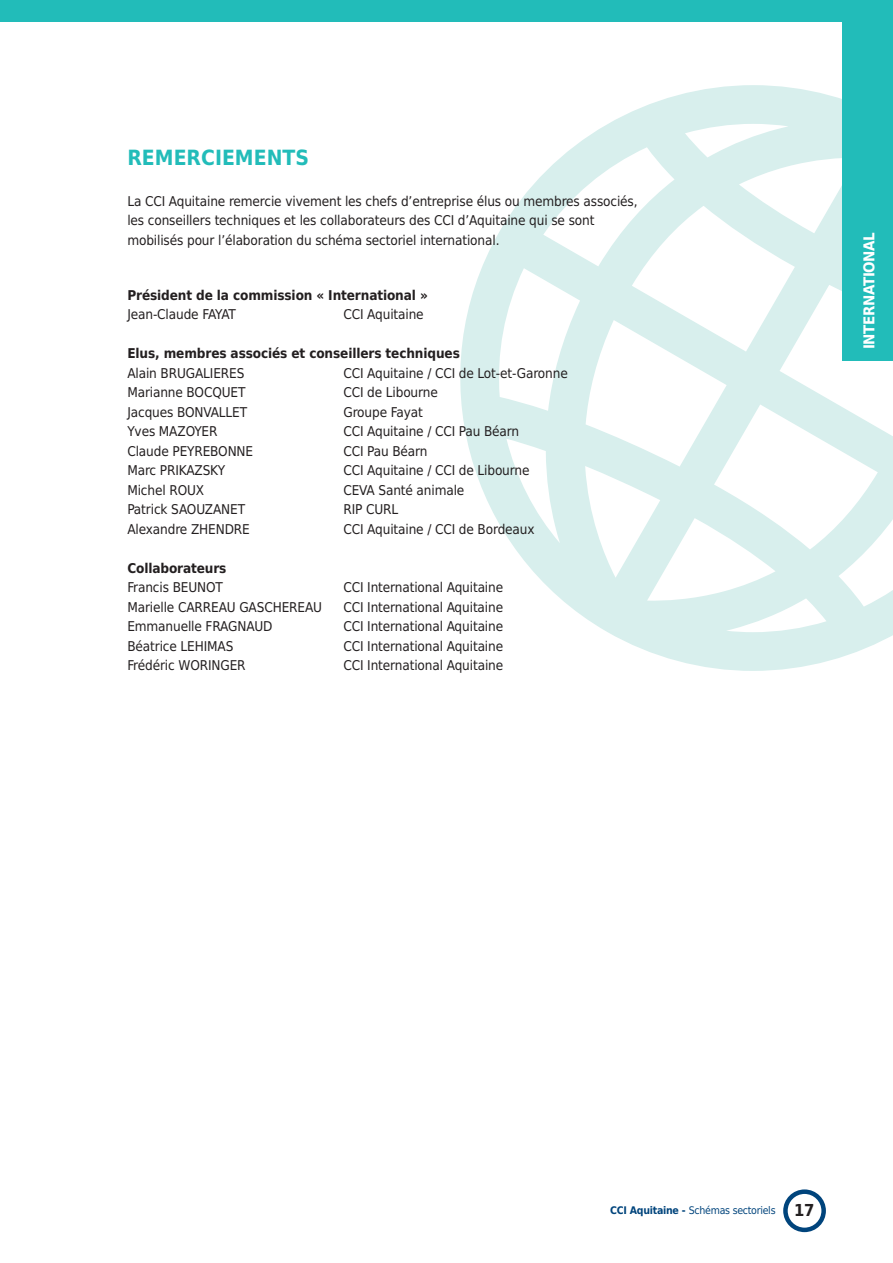
<style>
.page{position:relative;width:893px;height:1263px;background:#fff}
.page>*{position:absolute;margin:0;border:0;box-sizing:border-box;transform-origin:0 0}
.t1{font:700 21px "DejaVu Sans Condensed";color:#22bcb9}
.t2{font:700 15px "DejaVu Sans Condensed";letter-spacing:-.025em;color:#fff}
.t3{font:13.5px/19.5px "DejaVu Sans Condensed";letter-spacing:-.01em;color:#231f20}
.t4{font:700 13.5px "DejaVu Sans Condensed";letter-spacing:-.01em;color:#231f20}
.t5{font:10.5px "DejaVu Sans Condensed";letter-spacing:-.025em;color:#00447c}
.s1{font-weight:700}
.s2{font-weight:700;font-size:16.5px;color:#231f20}
</style>
<div class="page">
<svg style="left:783px;top:1189px;width:43px;height:43px"></svg>
<svg style="left:460px;top:85px;width:432px;height:586px"></svg>
<div style="left:0;top:0;width:850px;height:21px;background:#22bcb9"></div>
<div style="left:842px;top:0;width:50px;height:361px;background:#22bcb9"></div>
<h1 class="t1" style="left:127px;top:149px;width:183px">REMERCIEMENTS</h1>
<p class="t3" style="left:127px;top:192px;width:512px">La CCI Aquitaine remercie vivement les chefs d’entreprise élus ou membres associés, les conseillers techniques et les collaborateurs des CCI d’Aquitaine qui se sont mobilisés pour l’élaboration du schéma sectoriel international.</p>
<p class="t4" style="left:127px;top:289px;width:302px">Président de la commission « International »</p>
<p class="t3" style="left:127px;top:306px;width:110px">Jean-Claude FAYAT</p>
<p class="t3" style="left:343px;top:306px;width:82px">CCI Aquitaine</p>
<p class="t4" style="left:127px;top:348px;width:334px">Elus, membres associés et conseillers techniques</p>
<p class="t3" style="left:127px;top:364px;width:119px">Alain BRUGALIERES</p>
<p class="t3" style="left:343px;top:364px;width:226px">CCI Aquitaine / CCI de Lot-et-Garonne</p>
<p class="t3" style="left:127px;top:384px;width:120px">Marianne BOCQUET</p>
<p class="t3" style="left:343px;top:384px;width:96px">CCI de Libourne</p>
<p class="t3" style="left:127px;top:403px;width:121px">Jacques BONVALLET</p>
<p class="t3" style="left:343px;top:403px;width:81px">Groupe Fayat</p>
<p class="t3" style="left:127px;top:423px;width:92px">Yves MAZOYER</p>
<p class="t3" style="left:343px;top:423px;width:177px">CCI Aquitaine / CCI Pau Béarn</p>
<p class="t3" style="left:127px;top:442px;width:127px">Claude PEYREBONNE</p>
<p class="t3" style="left:343px;top:442px;width:86px">CCI Pau Béarn</p>
<p class="t3" style="left:127px;top:462px;width:99px">Marc PRIKAZSKY</p>
<p class="t3" style="left:343px;top:462px;width:188px">CCI Aquitaine / CCI de Libourne</p>
<p class="t3" style="left:127px;top:481px;width:78px">Michel ROUX</p>
<p class="t3" style="left:343px;top:481px;width:123px">CEVA Santé animale</p>
<p class="t3" style="left:127px;top:501px;width:119px">Patrick SAOUZANET</p>
<p class="t3" style="left:343px;top:501px;width:56px">RIP CURL</p>
<p class="t3" style="left:127px;top:520px;width:124px">Alexandre ZHENDRE</p>
<p class="t3" style="left:343px;top:520px;width:193px">CCI Aquitaine / CCI de Bordeaux</p>
<p class="t4" style="left:127px;top:562px;width:101px">Collaborateurs</p>
<p class="t3" style="left:127px;top:579px;width:97px">Francis BEUNOT</p>
<p class="t3" style="left:343px;top:579px;width:161px">CCI International Aquitaine</p>
<p class="t3" style="left:127px;top:598px;width:196px">Marielle CARREAU GASCHEREAU</p>
<p class="t3" style="left:343px;top:598px;width:161px">CCI International Aquitaine</p>
<p class="t3" style="left:127px;top:618px;width:147px">Emmanuelle FRAGNAUD</p>
<p class="t3" style="left:343px;top:618px;width:161px">CCI International Aquitaine</p>
<p class="t3" style="left:127px;top:637px;width:108px">Béatrice LEHIMAS</p>
<p class="t3" style="left:343px;top:637px;width:161px">CCI International Aquitaine</p>
<p class="t3" style="left:127px;top:657px;width:120px">Frédéric WORINGER</p>
<p class="t3" style="left:343px;top:657px;width:161px">CCI International Aquitaine</p>
<p class="t2" style="left:863px;top:349px;width:119px;rotate:-90deg">INTERNATIONAL</p>
<p class="t5" style="left:610px;top:1206px;width:206px"><span class="s1">CCI Aquitaine -</span> Schémas sectoriels <span class="s2">17</span></p>
</div>
